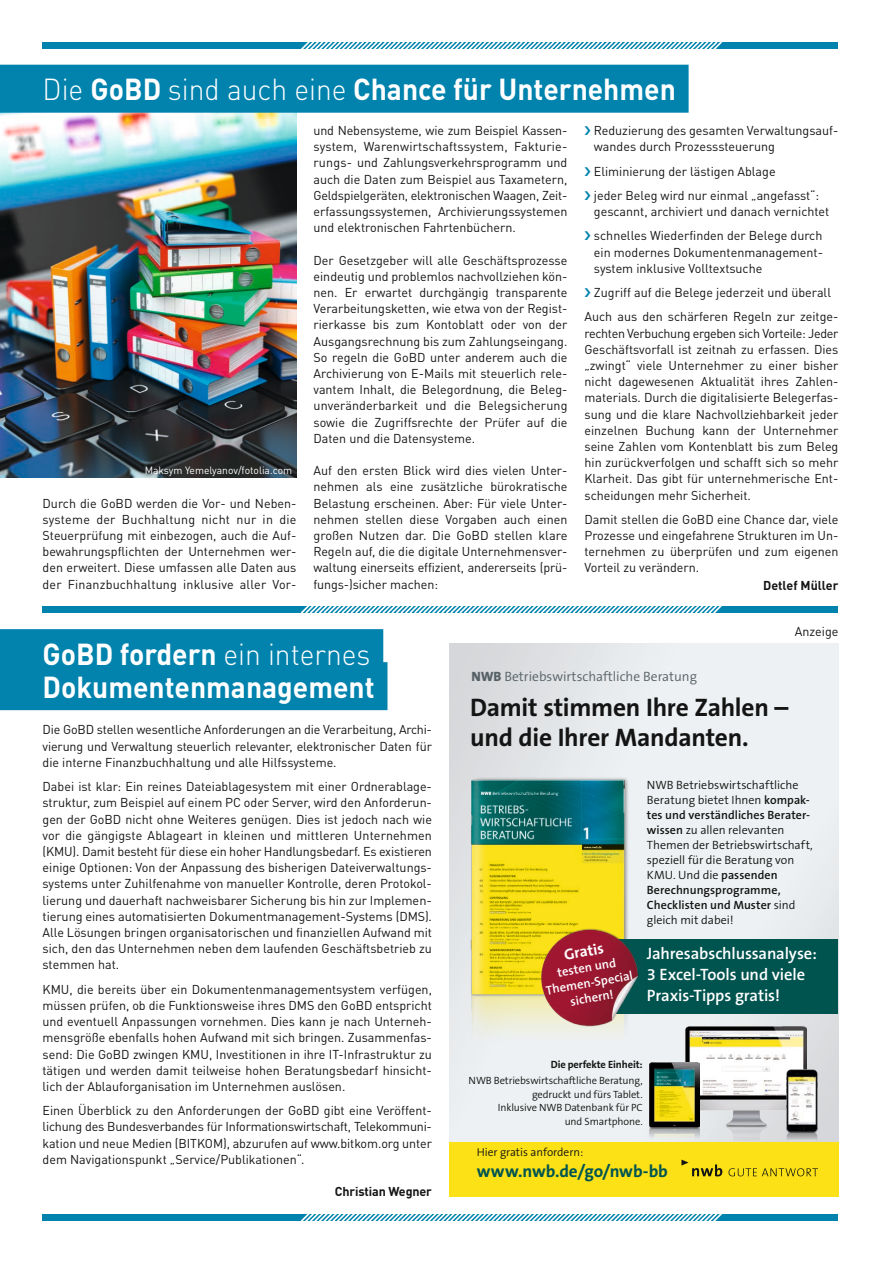
<style>
.page{position:relative;width:881px;height:1263px;background:#fff}
.page>*{position:absolute;margin:0;border:0;box-sizing:border-box;transform-origin:0 0}
.t1{font:700 30px/33px "DINOT";color:#fff;scale:.94 1}
.t2{font:700 25.5px/29.7px "The Sans B7";letter-spacing:-.01em;color:#131413}
.t3{font:700 17.25px "The Sans B7";letter-spacing:-.005em;color:#005450}
.t4{font:600 16.5px/21px "The Sans B6";letter-spacing:-.005em;color:#fff}
.t5{font:700 15.3px "The Sans B7";color:#fff}
.t6{font:300 13.5px "The Sans B4";color:#566166}
.t7{font:12.75px/16.2px "DINOT";color:#131413}
.t8{font:700 12.75px "DINOT";letter-spacing:-.01em;color:#131413}
.t9{font:600 12.6px/15.3px "The Sans B6";color:#fff;text-align:center}
.t10{font:300 12px/15px "The Sans B4";color:#131413}
.t11{font:600 12px/15px "The Sans B6";letter-spacing:.01em;color:#131413}
.t12{font:300 11.55px "The Sans B4";color:#131413}
.t13{font:300 10.5px/13.5px "The Sans B4";letter-spacing:-.01em;color:#131413;text-align:right}
.t14{font:10.5px "DINOT";color:#fff}
.t15{font:700 10.5px "The Sans B7";letter-spacing:-.01em;color:#131413}
.s1{font-weight:300}
.s2{font-family:"The Sans B8";font-weight:800}
.s3{font-family:"The Sans B6";font-weight:600}
.s4{font-family:"The Sans B4";font-weight:300}
</style>
<div class="page">
<img style="left:0;top:113px;width:296px;height:365px">
<div style="left:43px;top:43px;width:795px;height:6px;background:#0183ae"></div>
<svg style="left:301px;top:43px;width:421px;height:6px"></svg>
<div style="left:43px;top:1214px;width:795px;height:6px;background:#0183ae"></div>
<div style="left:0;top:65px;width:688px;height:48px;background:#0183ae"></div>
<div style="left:0;top:629px;width:383px;height:48px;background:#0183ae"></div>
<div style="left:0;top:662px;width:387px;height:48px;background:#0183ae"></div>
<img style="left:449px;top:643px;width:389px;height:499px">
<img style="left:464px;top:769px;width:173px;height:295px">
<div style="left:611px;top:939px;width:227px;height:74px;background:#005450"></div>
<img style="left:534px;top:924px;width:109px;height:105px">
<img style="left:682px;top:1024px;width:124px;height:118px">
<img style="left:649px;top:1062px;width:50px;height:80px">
<img style="left:785px;top:1069px;width:32px;height:73px">
<div style="left:449px;top:1142px;width:389px;height:54px;background:#fbe116"></div>
<svg style="left:681px;top:1159px;width:41px;height:17px"></svg>
<svg style="left:728px;top:1168px;width:89px;height:8px"></svg>
<svg style="left:301px;top:1214px;width:421px;height:6px"></svg>
<div style="left:43px;top:606px;width:795px;height:6px;background:#0183ae"></div>
<svg style="left:301px;top:606px;width:421px;height:6px"></svg>
<h1 class="t1" style="left:43px;top:72px;width:675px"><span class="s1">Die</span> GoBD <span class="s1">sind auch eine</span> Chance für Unternehmen</h1>
<p class="t14" style="left:145px;top:463px;width:149px">Maksym Yemelyanov/fotolia.com</p>
<p class="t7" style="left:43px;top:495px;width:255px;text-align:justify">Durch die GoBD werden die Vor- und Neben&shy;systeme der Buchhaltung nicht nur in die Steuerprüfung mit einbezogen, auch die Auf&shy;bewahrungspflichten der Unternehmen wer&shy;den erweitert. Diese umfassen alle Daten aus der Finanzbuchhaltung inklusive aller Vor-</p>
<p class="t7" style="left:313px;top:122px;width:255px">und Nebensysteme, wie zum Beispiel Kassen&shy;system, Warenwirtschaftssystem, Fakturie&shy;rungs- und Zahlungsverkehrsprogramm und auch die Daten zum Beispiel aus Taxametern, Geldspielgeräten, elektronischen Waagen, Zeit&shy;erfassungssystemen, Archivierungssystemen und elektronischen Fahrtenbüchern.</p>
<p class="t7" style="left:313px;top:252px;width:255px">Der Gesetzgeber will alle Geschäftsprozesse eindeutig und problemlos nachvollziehen kön&shy;nen. Er erwartet durchgängig transparente Verarbeitungsketten, wie etwa von der Regist&shy;rierkasse bis zum Kontoblatt oder von der Ausgangsrechnung bis zum Zahlungseingang.<br>So regeln die GoBD unter anderem auch die Archivierung von E-Mails mit steuerlich rele&shy;vantem Inhalt, die Belegordnung, die Beleg&shy;unveränderbarkeit und die Belegsicherung sowie die Zugriffsrechte der Prüfer auf die Daten und die Datensysteme.</p>
<p class="t7" style="left:313px;top:462px;width:255px;text-align:justify">Auf den ersten Blick wird dies vielen Unter&shy;nehmen als eine zusätzliche bürokratische Belastung erscheinen. Aber: Für viele Unter&shy;nehmen stellen diese Vorgaben auch einen großen Nutzen dar. Die GoBD stellen klare Regeln auf, die die digitale Unternehmensver&shy;waltung einerseits effizient, andererseits (prü&shy;fungs-)sicher machen:</p>
<p class="t7" style="left:593px;top:122px;width:246px">Reduzierung des gesamten Verwaltungsauf&shy;wandes durch Prozesssteuerung</p>
<p class="t7" style="left:593px;top:159px;width:227px;line-height:24.3px">Eliminierung der lästigen Ablage<br>jeder Beleg wird nur einmal „angefasst“:</p>
<p class="t7" style="left:593px;top:199px;width:237px;line-height:24.3px">gescannt, archiviert und danach vernichtet schnelles Wiederfinden der Belege durch</p>
<p class="t7" style="left:593px;top:244px;width:230px">ein modernes Dokumentenmanagement&shy;system inklusive Volltextsuche</p>
<p class="t7" style="left:584px;top:280px;width:255px;line-height:24.3px;text-align:center">Zugriff auf die Belege jederzeit und überall<br>Auch aus den schärferen Regeln zur zeitge-</p>
<p class="t7" style="left:584px;top:325px;width:255px;text-align:justify">rechten Verbuchung ergeben sich Vorteile: Jeder Geschäftsvorfall ist zeitnah zu erfassen. Dies „zwingt“ viele Unternehmer zu einer bisher nicht dagewesenen Aktualität ihres Zahlen&shy;materials. Durch die digitalisierte Belegerfas&shy;sung und die klare Nachvollziehbarkeit jeder einzelnen Buchung kann der Unternehmer seine Zahlen vom Kontenblatt bis zum Beleg hin zurückverfolgen und schafft sich so mehr Klarheit. Das gibt für unternehmerische Ent&shy;scheidungen mehr Sicherheit.</p>
<p class="t7" style="left:584px;top:511px;width:255px;text-align:justify">Damit stellen die GoBD eine Chance dar, viele Prozesse und eingefahrene Strukturen im Un&shy;ternehmen zu überprüfen und zum eigenen Vorteil zu verändern.</p>
<p class="t8" style="left:762px;top:577px;width:77px">Detlef Müller</p>
<p class="t7" style="left:794px;top:623px;width:45px">Anzeige</p>
<h1 class="t1" style="left:43px;top:636px;width:355px">GoBD fordern <span class="s1">ein internes<br></span>Dokumentenmanagement</h1>
<p class="t7" style="left:43px;top:721px;width:391px">Die GoBD stellen wesentliche Anforderungen an die Verarbeitung, Archi&shy;vierung und Verwaltung steuerlich relevanter, elektronischer Daten für die interne Finanzbuchhaltung und alle Hilfssysteme.</p>
<p class="t7" style="left:43px;top:778px;width:391px;text-align:justify">Dabei ist klar: Ein reines Dateiablagesystem mit einer Ordnerablage&shy;struktur, zum Beispiel auf einem PC oder Server, wird den Anforderun&shy;gen der GoBD nicht ohne Weiteres genügen. Dies ist jedoch nach wie vor die gängigste Ablageart in kleinen und mittleren Unternehmen (KMU). Damit besteht für diese ein hoher Handlungsbedarf. Es existieren einige Optionen: Von der Anpassung des bisherigen Dateiverwaltungs&shy;systems unter Zuhilfenahme von manueller Kontrolle, deren Protokol&shy;lierung und dauerhaft nachweisbarer Sicherung bis hin zur Implemen&shy;tierung eines automatisierten Dokumentmanagement-Systems (DMS).<br>Alle Lösungen bringen organisatorischen und finanziellen Aufwand mit sich, den das Unternehmen neben dem laufenden Geschäftsbetrieb zu stemmen hat.</p>
<p class="t7" style="left:43px;top:981px;width:391px;text-align:justify">KMU, die bereits über ein Dokumentenmanagementsystem verfügen, müssen prüfen, ob die Funktionsweise ihres DMS den GoBD entspricht und eventuell Anpassungen vornehmen. Dies kann je nach Unterneh&shy;mensgröße ebenfalls hohen Aufwand mit sich bringen. Zusammenfas&shy;send: Die GoBD zwingen KMU, Investitionen in ihre IT-Infrastruktur zu tätigen und werden damit teilweise hohen Beratungsbedarf hinsicht&shy;lich der Ablauforganisation im Unternehmen auslösen.</p>
<p class="t7" style="left:43px;top:1102px;width:391px">Einen Überblick zu den Anforderungen der GoBD gibt eine Veröffent&shy;lichung des Bundesverbandes für Informationswirtschaft, Telekommuni&shy;kation und neue Medien (BITKOM), abzurufen auf www.bitkom.org unter dem Navigationspunkt „Service/Publikationen“.</p>
<p class="t8" style="left:335px;top:1183px;width:98px">Christian Wegner</p>
<p class="t6" style="left:471px;top:669px;width:227px"><span class="s2">NWB</span> Betriebswirtschaftliche Beratung</p>
<h2 class="t2" style="left:470px;top:694px;width:320px">Damit stimmen Ihre Zahlen – und die Ihrer Mandanten.</h2>
<p class="t10" style="left:646px;top:778px;width:164px">NWB Betriebswirtschaftliche<br>Beratung bietet Ihnen <span class="s3">kompak-</span></p>
<p class="t11" style="left:646px;top:808px;width:164px">tes und verständliches Berater-</p>
<p class="t10" style="left:646px;top:823px;width:167px"><span class="s3">wissen</span> zu allen relevanten<br>Themen der Betriebswirtschaft, speziell für die Beratung von<br>KMU. Und die <span class="s3">passenden</span></p>
<p class="t11" style="left:646px;top:883px;width:150px">Berechnungsprogramme,<br>Checklisten und Muster <span class="s4">sind</span></p>
<p class="t10" style="left:646px;top:913px;width:88px">gleich mit dabei!</p>
<p class="t5" style="left:562px;top:947px;width:41px;rotate:-10deg">Gratis</p>
<p class="t9" style="left:542px;top:968px;width:90px;rotate:-10deg">testen und<br>Themen-Special sichern!</p>
<p class="t4" style="left:646px;top:943px;width:171px">Jahresabschlussanalyse:<br>3 Excel-Tools und viele<br>Praxis-Tipps gratis!</p>
<p class="t15" style="left:550px;top:1059px;width:93px">Die perfekte Einheit:</p>
<p class="t13" style="left:468px;top:1074px;width:175px">NWB Betriebswirtschaftliche Beratung, gedruckt und fürs Tablet.<br>Inklusive NWB Datenbank für PC<br>und Smartphone.</p>
<p class="t12" style="left:476px;top:1146px;width:108px">Hier gratis anfordern:</p>
<h3 class="t3" style="left:476px;top:1161px;width:193px">www.nwb.de/go/nwb-bb</h3>
</div>
